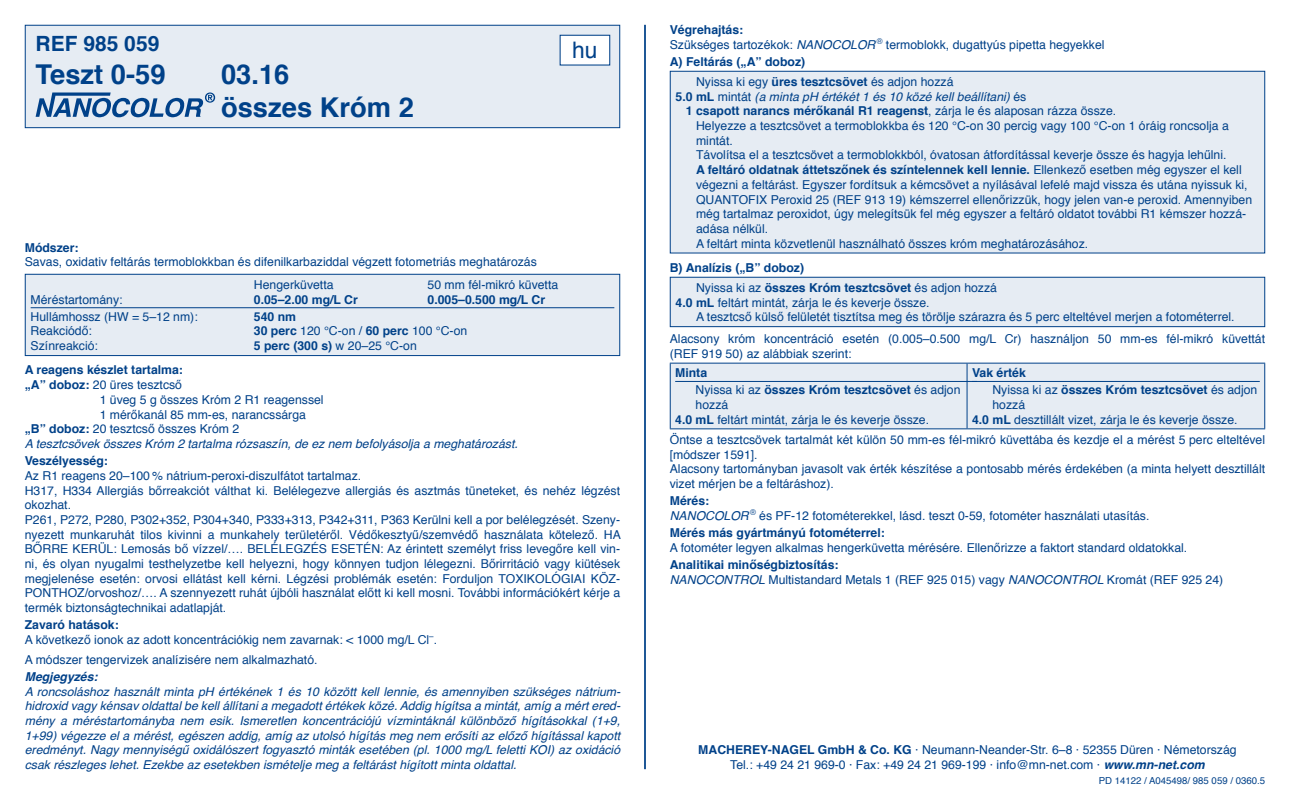
<style>
.page{position:relative;width:1290px;height:794px;background:#fff}
.page>*{position:absolute;margin:0;border:0;box-sizing:border-box;transform-origin:0 0}
.t1{font:700 27.3px/32.9px "Helvetica";color:#004189}
.t2{font:22.75px "Helvetica";color:#004189}
.t3{font:700 21px "Helvetica";color:#004189}
.t4{font:12.25px/14.7px "Helvetica";color:#004189}
.t5{font:italic 12.25px/14.7px "Helvetica";color:#004189;text-align:justify}
.t6{font:700 12.25px/19.9px "Helvetica";color:#004189}
.t7{font:italic 700 12.25px "Helvetica";color:#004189}
.t8{font:9.62px "Helvetica";color:#004189}
.s1{font-weight:700}
.s2{font-weight:400}
.s3{font-style:italic}
.s4{font-weight:700;font-style:normal}
.s5{font-style:normal}
.s6{font-weight:700;font-style:italic}
</style>
<div class="page">
<hr style="left:644px;top:25px;width:2px;height:744px;background:#004189">
<div style="left:25px;top:25px;width:595px;height:103px;background:#e6ecf3"></div>
<svg style="left:36px;top:92px;width:179px;height:25px"></svg>
<div style="left:25px;top:25px;width:595px;height:103px;border:1px solid #004189"></div>
<div style="left:560px;top:35px;width:50px;height:30px;background:#fff"></div>
<div style="left:560px;top:35px;width:50px;height:31px;border:1px solid #004189"></div>
<div style="left:25px;top:274px;width:595px;height:81px;background:#e6ecf3"></div>
<hr style="left:31px;top:307px;width:583px;height:1px;background:#004189">
<div style="left:25px;top:274px;width:595px;height:82px;border:1px solid #004189"></div>
<div style="left:670px;top:71px;width:595px;height:182px;background:#e6ecf3"></div>
<div style="left:670px;top:71px;width:595px;height:182px;border:1px solid #004189"></div>
<div style="left:670px;top:277px;width:595px;height:50px;background:#e6ecf3"></div>
<div style="left:670px;top:277px;width:595px;height:50px;border:1px solid #004189"></div>
<div style="left:671px;top:364px;width:593px;height:64px;background:#e6ecf3"></div>
<hr style="left:670px;top:363px;width:297px;height:1px;background:#004189">
<hr style="left:670px;top:363px;width:1px;height:65px;background:#004189">
<hr style="left:967px;top:363px;width:298px;height:1px;background:#004189">
<hr style="left:966px;top:363px;width:1px;height:65px;background:#004189">
<hr style="left:1264px;top:363px;width:1px;height:65px;background:#004189">
<hr style="left:670px;top:428px;width:297px;height:1px;background:#004189">
<hr style="left:967px;top:428px;width:298px;height:1px;background:#004189">
<hr style="left:675px;top:381px;width:302px;height:1px;background:#004189">
<hr style="left:972px;top:381px;width:288px;height:1px;background:#004189">
<h3 class="t3" style="left:36px;top:27px;width:125px">REF 985 059</h3>
<h1 class="t1" style="left:36px;top:59px;width:131px">Teszt 0-59</h1>
<h1 class="t1" style="left:221px;top:59px;width:194px">03.16<br>összes Króm 2</h1>
<h2 class="t2" style="left:572px;top:33px;width:27px">hu</h2>
<p class="t6" style="left:25px;top:237px;width:55px">Módszer:</p>
<p class="t4" style="left:254px;top:251px;width:284px;line-height:22.4px;text-indent:-229px">Savas, oxidativ feltárás termoblokkban és difenilkarbaziddal végzett fotometriás meghatározás<br>Hengerküvetta</p>
<p class="t4" style="left:427px;top:277px;width:132px">50 mm fél-mikró küvetta</p>
<p class="t4" style="left:31px;top:292px;width:93px">Méréstartomány:</p>
<p class="t6" style="left:254px;top:289px;width:105px">0.05–2.00 mg/L Cr</p>
<p class="t6" style="left:427px;top:289px;width:119px">0.005–0.500 mg/L Cr</p>
<p class="t4" style="left:31px;top:309px;width:169px">Hullámhossz (HW = 5–12 nm):</p>
<p class="t6" style="left:254px;top:307px;width:44px">540 nm</p>
<p class="t4" style="left:31px;top:324px;width:63px">Reakciódő:</p>
<p class="t4" style="left:254px;top:324px;width:215px"><span class="s1">30 perc</span> 120 °C-on / <span class="s1">60 perc</span> 100 °C-on</p>
<p class="t4" style="left:31px;top:339px;width:69px">Színreakció:</p>
<p class="t6" style="left:254px;top:336px;width:164px">5 perc (300 s) <span class="s2">w 20–25 °C-on</span></p>
<p class="t6" style="left:25px;top:360px;width:160px">A reagens készlet tartalma:</p>
<p class="t4" style="left:25px;top:378px;width:159px"><span class="s1">„A” doboz:</span> 20 üres tesztcső</p>
<p class="t4" style="left:100px;top:392px;width:226px">1 üveg 5 g összes Króm 2 R1 reagenssel</p>
<p class="t4" style="left:100px;top:407px;width:208px">1 mérőkanál 85 mm-es, narancssárga</p>
<p class="t4" style="left:25px;top:422px;width:216px"><span class="s1">„B” doboz:</span> 20 tesztcső összes Króm 2</p>
<p class="t5" style="left:25px;top:436px;width:494px">A tesztcsövek összes Króm 2 tartalma rózsaszín, de ez nem befolyásolja a meghatározást.</p>
<p class="t6" style="left:25px;top:451px;width:85px">Veszélyesség:</p>
<p class="t4" style="left:25px;top:468px;width:597px">Az R1 reagens 20–100 % nátrium-peroxi-diszulfátot tartalmaz.<br>H317, H334 Allergiás bőrreakciót válthat ki. Belélegezve allergiás és asztmás tüneteket, és nehéz légzést okozhat.<br>P261, P272, P280, P302+352, P304+340, P333+313, P342+311, P363 Kerülni kell a por belélegzését. Szen - nyezett munkaruhát tilos kivinni a munkahely területéről. Védőkesztyű/szemvédő használata kötelező. HA BŐRRE KERÜL: Lemosás bő vízzel/…. BELÉLEGZÉS ESETÉN: Az érintett személyt friss levegőre kell vin&shy;ni, és olyan nyugalmi testhelyzetbe kell helyezni, hogy könnyen tudjon lélegezni. Bőrirritáció vagy kiütések megjelenése esetén: orvosi ellátást kell kérni. Légzési problémák esetén: Forduljon TOXIKOLÓGIAI KÖZ-PONTHOZ/orvoshoz/…. A szennyezett ruhát újbóli használat előtt ki kell mosni. További információkért kérje a termék biztonságtechnikai adatlapját.</p>
<p class="t4" style="left:25px;top:618px;width:414px"><span class="s1">Zavaró hatások:<br></span>A következő ionok az adott koncentrációkig nem zavarnak: &lt; 1000 mg/L Cl<sup>–</sup>.</p>
<p class="t4" style="left:25px;top:652px;width:294px">A módszer tengervizek analízisére nem alkalmazható.</p>
<p class="t7" style="left:25px;top:666px;width:74px">Megjegyzés:</p>
<p class="t5" style="left:25px;top:684px;width:597px">A roncsoláshoz használt minta pH értékének 1 és 10 között kell lennie, és amennyiben szükséges nátrium&shy;hidroxid vagy kénsav oldattal be kell állítani a megadott értékek közé. Addig hígítsa a mintát, amíg a mért ered&shy;mény a méréstartományba nem esik. Ismeretlen koncentrációjú vízmintáknál különböző hígításokkal (1+9, 1+99) végezze el a mérést, egészen addig, amíg az utolsó hígítás meg nem erősíti az előző hígítással kapott eredményt. Nagy mennyiségű oxidálószert fogyasztó minták esetében (pl. 1000 mg/L feletti KOI) az oxidáció csak részleges lehet. Ezekbe az esetekben ismételje meg a feltárást hígított minta oldattal.</p>
<p class="t4" style="left:670px;top:23px;width:436px"><span class="s1">Végrehajtás:<br></span>Szükséges tartozékok: <span class="s3">NANOCOLOR</span> <sup>®</sup> termoblokk, dugattyús pipetta hegyekkel</p>
<p class="t6" style="left:696px;top:52px;width:259px;text-indent:-26px">A) Feltárás („A” doboz)<br><span class="s2">Nyissa ki egy</span> üres tesztcsövet <span class="s2">és adjon hozzá</span></p>
<p class="t5" style="left:676px;top:89px;width:352px"><span class="s4">5.0 mL</span> <span class="s5">mintát</span> (a minta pH értékét 1 és 10 közé kell beállítani) <span class="s5">és</span></p>
<p class="t6" style="left:686px;top:101px;width:432px">1 csapott narancs mérőkanál R1 reagenst<span class="s2">, zárja le és alaposan rázza össze.</span></p>
<p class="t4" style="left:696px;top:119px;width:534px">Helyezze a tesztcsövet a termoblokkba és 120 °C-on 30 percig vagy 100 °C-on 1 óráig roncsolja a</p>
<p class="t4" style="left:696px;top:133px;width:38px">mintát.</p>
<p class="t4" style="left:696px;top:148px;width:532px">Távolítsa el a tesztcsövet a termoblokkból, óvatosan átfordítással keverje össze és hagyja lehűlni.</p>
<p class="t6" style="left:696px;top:160px;width:547px">A feltáró oldatnak áttetszőnek és színtelennek kell lennie. <span class="s2">Ellenkező esetben még egyszer el kell</span></p>
<p class="t4" style="left:696px;top:177px;width:553px">végezni a feltárást. Egyszer fordítsuk a kémcsövet a nyílásával lefelé majd vissza és utána nyissuk ki,</p>
<p class="t4" style="left:696px;top:192px;width:558px">QUANTOFIX Peroxid 25 (REF 913 19) kémszerrel ellenőrizzük, hogy jelen van-e peroxid. Amennyiben</p>
<p class="t4" style="left:696px;top:207px;width:552px">még tartalmaz peroxidot, úgy melegítsük fel még egyszer a feltáró oldatot további R1 kémszer hozzá-</p>
<p class="t4" style="left:696px;top:222px;width:74px">adása nélkül.</p>
<p class="t4" style="left:696px;top:236px;width:394px">A feltárt minta közvetlenül használható összes króm meghatározásához.</p>
<p class="t6" style="left:696px;top:258px;width:302px;text-indent:-26px">B) Analízis („B” doboz)<br><span class="s2">Nyissa ki az</span> összes Króm tesztcsövet <span class="s2">és adjon hozzá</span></p>
<p class="t4" style="left:696px;top:295px;width:540px;text-indent:-20px"><span class="s1">4.0 mL</span> feltárt mintát, zárja le és keverje össze.<br>A tesztcső külső felületét tisztítsa meg és törölje szárazra és 5 perc elteltével merjen a fotométerrel.</p>
<p class="t4" style="left:670px;top:332px;width:597px">Alacsony króm koncentráció esetén (0.005–0.500 mg/L Cr) használjon 50 mm-es fél-mikró küvettát (REF 919 50) az alábbiak szerint:</p>
<p class="t6" style="left:696px;top:364px;width:266px;line-height:17.2px;text-indent:-20px">Minta<br><span class="s2">Nyissa ki az</span> összes Króm tesztcsövet <span class="s2">és adjon</span></p>
<p class="t4" style="left:675px;top:398px;width:255px;text-indent:20px">hozzá<br><span class="s1">4.0 mL</span> feltárt mintát, zárja le és keverje össze.</p>
<p class="t6" style="left:992px;top:364px;width:266px;line-height:17.2px;text-indent:-20px">Vak érték<br><span class="s2">Nyissa ki az</span> összes Króm tesztcsövet <span class="s2">és adjon</span></p>
<p class="t4" style="left:972px;top:398px;width:267px;text-indent:20px">hozzá<br><span class="s1">4.0 mL</span> desztillált vizet, zárja le és keverje össze.</p>
<p class="t4" style="left:670px;top:433px;width:597px">Öntse a tesztcsövek tartalmát két külön 50 mm-es fél-mikró küvettába és kezdje el a mérést 5 perc elteltével [módszer 1591].<br>Alacsony tartományban javasolt vak érték készítése a pontosabb mérés érdekében (a minta helyett desztillált vizet mérjen be a feltáráshoz).</p>
<p class="t4" style="left:670px;top:494px;width:481px"><span class="s1">Mérés:<br></span><span class="s3">NANOCOLOR</span> <sup>®</sup> és PF-12 fotométerekkel, lásd. teszt 0-59, fotométer használati utasítás.</p>
<p class="t6" style="left:670px;top:523px;width:217px">Mérés más gyártmányú fotométerrel:</p>
<p class="t4" style="left:670px;top:540px;width:519px">A fotométer legyen alkalmas hengerküvetta mérésére. Ellenőrizze a faktort standard oldatokkal.</p>
<p class="t4" style="left:670px;top:558px;width:555px"><span class="s1">Analitikai minőségbiztosítás:<br></span><span class="s3">NANOCONTROL</span> Multistandard Metals 1 (REF 925 015) vagy <span class="s3">NANOCONTROL</span> Kromát (REF 925 24)</p>
<p class="t4" style="left:698px;top:743px;width:540px;text-align:center"><span class="s1">MACHEREY-NAGEL GmbH &amp; Co. KG</span> · Neumann-Neander-Str. 6–8 · 52355 Düren · Németország<br>Tel.: +49 24 21 969-0 · Fax: +49 24 21 969-199 · info@mn-net.com · <span class="s6">www.mn-net.com</span></p>
<p class="t8" style="left:1099px;top:773px;width:168px">PD 14122 / A045498/ 985 059 / 0360.5</p>
</div>
